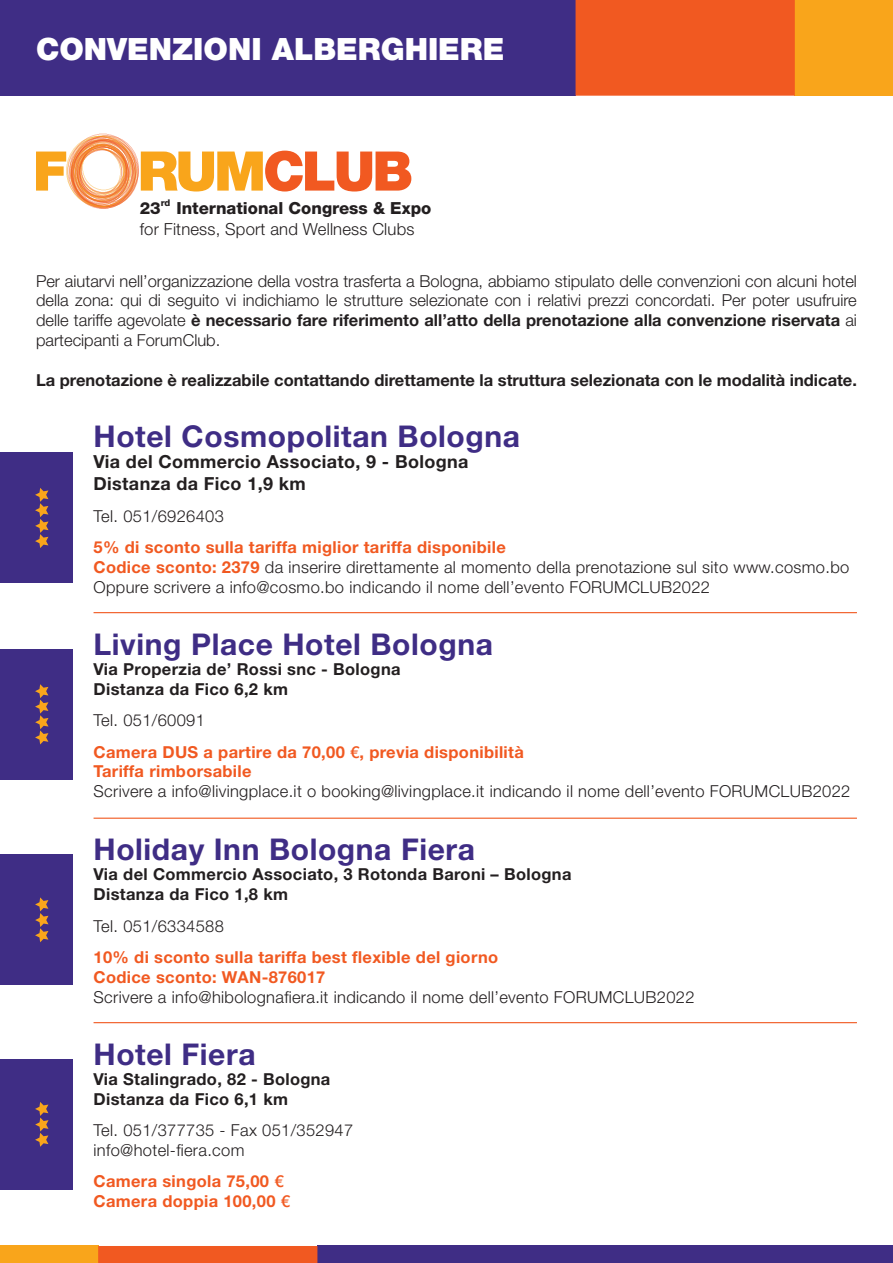
<style>
.page{position:relative;width:893px;height:1263px;background:#fff}
.page>*{position:absolute;margin:0;border:0;box-sizing:border-box;transform-origin:0 0}
.t1{font:900 30.75px "Helvetica Neue";color:#fff}
.t2{font:700 30px "Helvetica Neue";letter-spacing:.02em;color:#3f2d85}
.t3{font:700 18px "Helvetica Neue";letter-spacing:.02em;color:#231f20}
.t4{font:300 16.65px "Helvetica Neue";letter-spacing:.01em;color:#231f20}
.t5{font:800 16.65px "Helvetica Neue";color:#231f20}
.t6{font:300 16.5px/19.8px "Helvetica Neue";letter-spacing:.02em;color:#231f20;text-align:justify}
.t7{font:700 16.5px "Helvetica Neue";letter-spacing:.02em;color:#f15921}
.t8{font:700 16.5px "Helvetica Neue";letter-spacing:.02em;color:#231f20}
.t9{font:700 16.5px "Helvetica Neue";color:#231f20}
.t10{font:800 9.3px "Helvetica Neue";color:#231f20}
.s1{font-weight:700}
.s2{font-weight:700;color:#f15921}
.s3{font-weight:500}
</style>
<div class="page">
<div style="left:795px;top:0;width:98px;height:96px;background:#f9a51b"></div>
<div style="left:0;top:0;width:576px;height:96px;background:#3f2d85"></div>
<div style="left:576px;top:0;width:219px;height:96px;background:#f15921"></div>
<svg style="left:36px;top:134px;width:375px;height:75px"></svg>
<div style="left:0;top:1246px;width:98px;height:17px;background:#f9a51b"></div>
<div style="left:317px;top:1246px;width:576px;height:17px;background:#3f2d85"></div>
<div style="left:98px;top:1246px;width:219px;height:17px;background:#f15921"></div>
<div style="left:0;top:1059px;width:73px;height:131px;background:#3f2d85"></div>
<svg style="left:35px;top:1102px;width:14px;height:45px"></svg>
<div style="left:0;top:452px;width:73px;height:131px;background:#3f2d85"></div>
<svg style="left:35px;top:488px;width:14px;height:60px"></svg>
<div style="left:0;top:649px;width:73px;height:131px;background:#3f2d85"></div>
<svg style="left:35px;top:684px;width:14px;height:60px"></svg>
<div style="left:0;top:854px;width:73px;height:131px;background:#3f2d85"></div>
<svg style="left:35px;top:897px;width:14px;height:45px"></svg>
<hr style="left:94px;top:1022px;width:763px;height:1px;background:#f15921">
<hr style="left:94px;top:818px;width:763px;height:1px;background:#f15921">
<hr style="left:94px;top:612px;width:763px;height:1px;background:#f15921">
<p class="t1" style="left:36px;top:30px;width:470px">CONVENZIONI ALBERGHIERE</p>
<p class="t10" style="left:161px;top:197px;width:11px">rd</p>
<p class="t5" style="left:140px;top:198px;width:293px">23 International Congress &amp; Expo</p>
<p class="t4" style="left:140px;top:219px;width:276px">for Fitness, Sport and Wellness Clubs</p>
<p class="t6" style="left:36px;top:270px;width:822px">Per aiutarvi nell’organizzazione della vostra trasferta a Bologna, abbiamo stipulato delle convenzioni con alcuni hotel della zona: qui di seguito vi indichiamo le strutture selezionate con i relativi prezzi concordati. Per poter usufruire delle tariffe agevolate <span class="s1">è necessario fare riferimento all’atto della prenotazione alla convenzione riservata</span> ai partecipanti a ForumClub.</p>
<p class="t9" style="left:36px;top:370px;width:822px">La prenotazione è realizzabile contattando direttamente la struttura selezionata con le modalità indicate.</p>
<p class="t2" style="left:94px;top:418px;width:428px">Hotel Cosmopolitan Bologna</p>
<p class="t3" style="left:94px;top:451px;width:376px">Via del Commercio Associato, 9 - Bologna</p>
<p class="t3" style="left:94px;top:472px;width:214px">Distanza da Fico 1,9 km</p>
<p class="t6" style="left:94px;top:505px;width:132px">Tel. 051/6926403</p>
<p class="t7" style="left:94px;top:537px;width:414px">5% di sconto sulla tariffa miglior tariffa disponibile</p>
<p class="t6" style="left:94px;top:557px;width:757px"><span class="s2">Codice sconto: 2379</span> da inserire direttamente al momento della prenotazione sul sito www.cosmo.bo</p>
<p class="t6" style="left:94px;top:576px;width:618px">Oppure scrivere a info@cosmo.bo indicando il nome dell’evento FORUMCLUB2022</p>
<p class="t2" style="left:94px;top:626px;width:401px">Living Place Hotel Bologna</p>
<p class="t8" style="left:94px;top:659px;width:309px">Via Properzia de’ Rossi snc - Bologna</p>
<p class="t8" style="left:94px;top:678px;width:196px">Distanza da Fico 6,2 km</p>
<p class="t6" style="left:94px;top:710px;width:113px">Tel. 051/60091</p>
<p class="t7" style="left:94px;top:741px;width:432px">Camera DUS a partire da 70,00 <span class="s3">€</span>, previa disponibilità</p>
<p class="t7" style="left:94px;top:761px;width:160px">Tariffa rimborsabile</p>
<p class="t6" style="left:94px;top:781px;width:758px">Scrivere a info@livingplace.it o booking@livingplace.it indicando il nome dell’evento FORUMCLUB2022</p>
<p class="t2" style="left:94px;top:831px;width:383px">Holiday Inn Bologna Fiera</p>
<p class="t8" style="left:94px;top:864px;width:479px">Via del Commercio Associato, 3 Rotonda Baroni – Bologna</p>
<p class="t8" style="left:94px;top:884px;width:196px">Distanza da Fico 1,8 km</p>
<p class="t6" style="left:94px;top:915px;width:132px">Tel. 051/6334588</p>
<p class="t7" style="left:94px;top:947px;width:406px">10% di sconto sulla tariffa best flexible del giorno</p>
<p class="t7" style="left:94px;top:967px;width:233px">Codice sconto: WAN-876017</p>
<p class="t6" style="left:94px;top:986px;width:602px">Scrivere a info@hibolognafiera.it indicando il nome dell’evento FORUMCLUB2022</p>
<p class="t2" style="left:94px;top:1036px;width:164px">Hotel Fiera</p>
<p class="t8" style="left:94px;top:1069px;width:238px">Via Stalingrado, 82 - Bologna</p>
<p class="t8" style="left:94px;top:1088px;width:196px">Distanza da Fico 6,1 km</p>
<p class="t6" style="left:94px;top:1120px;width:261px">Tel. 051/377735 - Fax 051/352947</p>
<p class="t6" style="left:94px;top:1140px;width:152px">info@hotel-fiera.com</p>
<p class="t7" style="left:94px;top:1171px;width:191px">Camera singola 75,00 <span class="s3">€</span></p>
<p class="t7" style="left:94px;top:1191px;width:198px">Camera doppia 100,00 <span class="s3">€</span></p>
</div>
